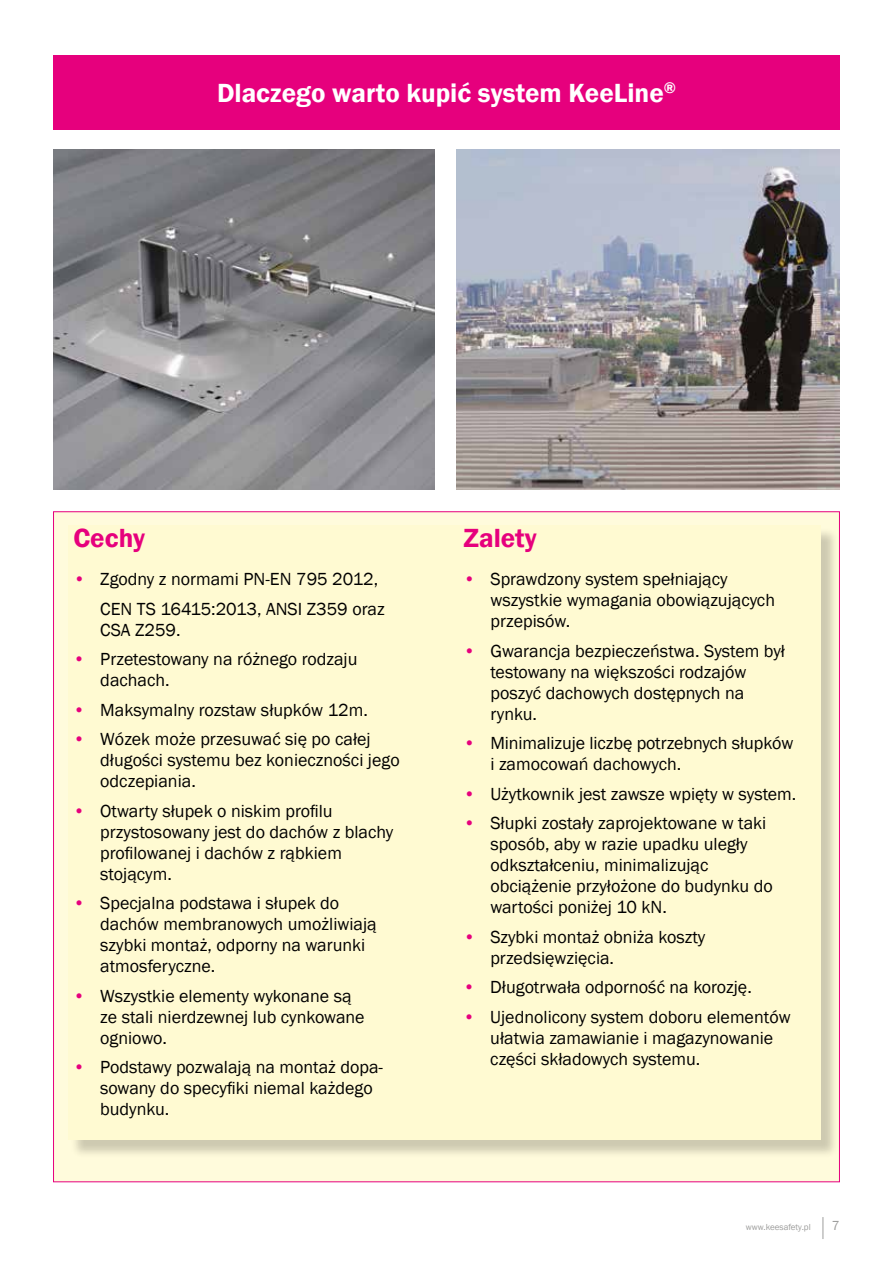
<style>
.page{position:relative;width:893px;height:1263px;background:#fff}
.page>*{position:absolute;margin:0;border:0;box-sizing:border-box;transform-origin:0 0}
.t1{font:600 27px "Franklin Gothic";color:#fff}
.t2{font:600 27px "Franklin Gothic";color:#e6007d}
.t3{font:18px/21px "Franklin Gothic";color:#000}
.t4{font:13.5px "Franklin Gothic";color:#9d9d9c}
.t5{font:9px "Franklin Gothic";color:#9d9d9c}
.s1{color:#e6007d}
</style>
<div class="page">
<svg style="left:823px;top:1217px;width:1px;height:22px"></svg>
<div style="left:53px;top:55px;width:787px;height:75px;background:#e6007d"></div>
<div style="left:53px;top:511px;width:787px;height:671px;background:#fffbdc;border:1px solid #e6007d"></div>
<div style="left:70px;top:527px;width:769px;height:631px;background:#000;opacity:.2"></div>
<div style="left:68px;top:525px;width:753px;height:615px;background:#fffad2"></div>
<img style="left:456px;top:150px;width:384px;height:340px">
<img style="left:53px;top:150px;width:381px;height:340px">
<h1 class="t1" style="left:217px;top:77px;width:460px">Dlaczego warto kupić system KeeLine<sup>®</sup></h1>
<h1 class="t2" style="left:73px;top:521px;width:73px">Cechy</h1>
<p class="t3" style="left:100px;top:565px;width:286px;line-height:29.5px;text-indent:-27px"><span class="s1">•</span> Zgodny z normami PN-EN 795 2012,<br>CEN TS 16415:2013, ANSI Z359 oraz</p>
<p class="t3" style="left:100px;top:619px;width:82px">CSA Z259.</p>
<p class="t3" style="left:100px;top:649px;width:259px;text-indent:-27px"><span class="s1">•</span> Przetestowany na różnego rodzaju dachach.</p>
<p class="t3" style="left:73px;top:699px;width:296px"><span class="s1">•</span> Maksymalny rozstaw słupków 12m.</p>
<p class="t3" style="left:100px;top:729px;width:301px;text-indent:-27px"><span class="s1">•</span> Wózek może przesuwać się po całej długości systemu bez konieczności jego odczepiania.</p>
<p class="t3" style="left:100px;top:800px;width:295px;text-indent:-27px"><span class="s1">•</span> Otwarty słupek o niskim profilu przystosowany jest do dachów z blachy profilowanej i dachów z rąbkiem stojącym.</p>
<p class="t3" style="left:100px;top:893px;width:278px;text-indent:-27px"><span class="s1">•</span> Specjalna podstawa i słupek do dachów membranowych umożliwiają szybki montaż, odporny na warunki atmosferyczne.</p>
<p class="t3" style="left:100px;top:985px;width:266px;text-indent:-27px"><span class="s1">•</span> Wszystkie elementy wykonane są ze stali nierdzewnej lub cynkowane ogniowo.</p>
<p class="t3" style="left:100px;top:1057px;width:284px;text-indent:-27px"><span class="s1">•</span> Podstawy pozwalają na montaż dopa&shy;sowany do specyfiki niemal każdego budynku.</p>
<h1 class="t2" style="left:463px;top:521px;width:75px">Zalety</h1>
<p class="t3" style="left:490px;top:569px;width:286px;text-indent:-27px"><span class="s1">•</span> Sprawdzony system spełniający wszystkie wymagania obowiązujących przepisów.</p>
<p class="t3" style="left:490px;top:640px;width:296px;text-indent:-27px"><span class="s1">•</span> Gwarancja bezpieczeństwa. System był testowany na większości rodzajów poszyć dachowych dostępnych na rynku.</p>
<p class="t3" style="left:490px;top:733px;width:305px;text-indent:-27px"><span class="s1">•</span> Minimalizuje liczbę potrzebnych słupków i zamocowań dachowych.</p>
<p class="t3" style="left:463px;top:783px;width:335px"><span class="s1">•</span> Użytkownik jest zawsze wpięty w system.</p>
<p class="t3" style="left:490px;top:813px;width:284px;text-indent:-27px"><span class="s1">•</span> Słupki zostały zaprojektowane w taki sposób, aby w razie upadku uległy odkształceniu, minimalizując obciążenie przyłożone do budynku do wartości poniżej 10 kN.</p>
<p class="t3" style="left:490px;top:926px;width:217px;text-indent:-27px"><span class="s1">•</span> Szybki montaż obniża koszty przedsięwzięcia.</p>
<p class="t3" style="left:463px;top:977px;width:290px"><span class="s1">•</span> Długotrwała odporność na korozję.</p>
<p class="t3" style="left:490px;top:1007px;width:302px;text-indent:-27px"><span class="s1">•</span> Ujednolicony system doboru elementów ułatwia zamawianie i magazynowanie części składowych systemu.</p>
<p class="t5" style="left:746px;top:1221px;width:66px">www.keesafety.pl</p>
<p class="t4" style="left:832px;top:1217px;width:9px">7</p>
</div>
